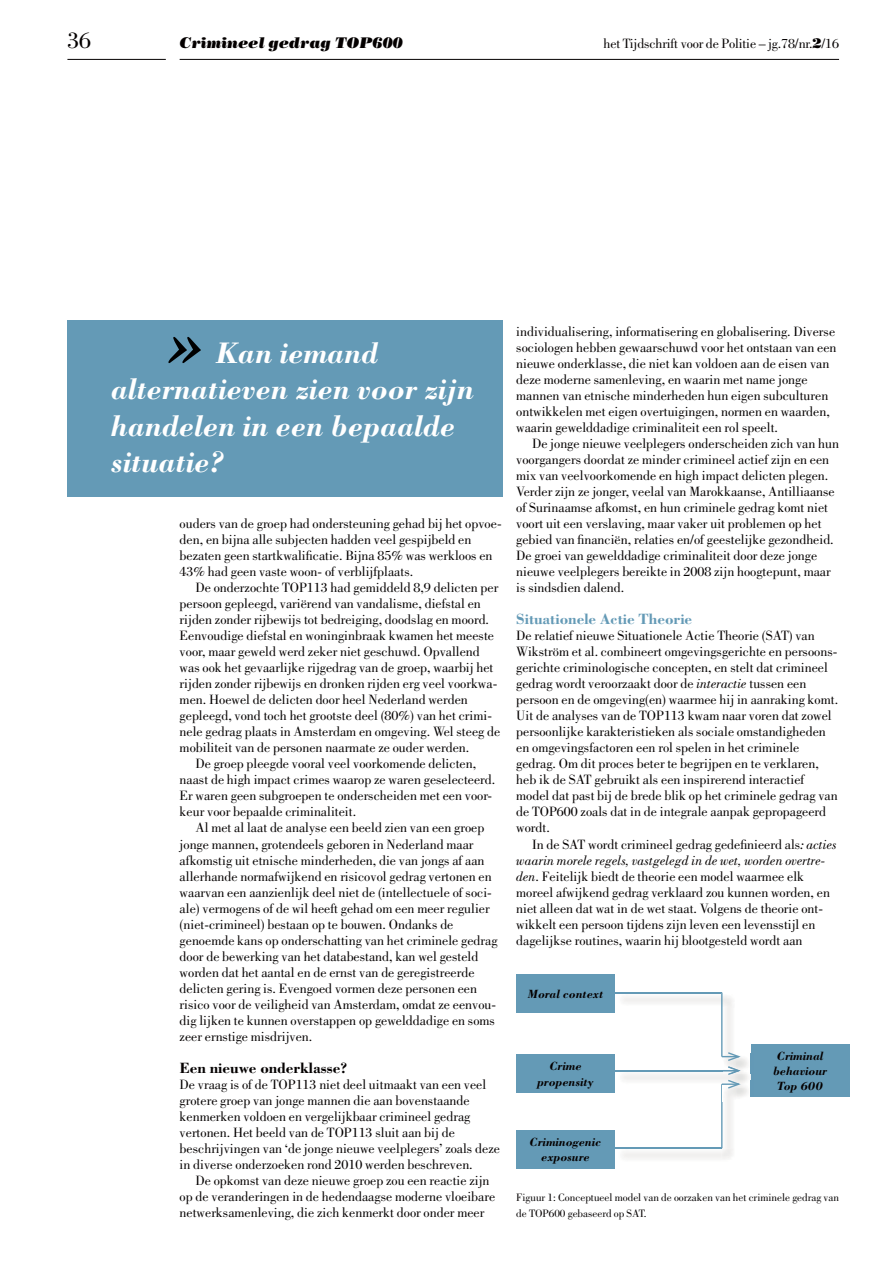
<style>
.page{position:relative;width:893px;height:1263px;background:#fff}
.page>*{position:absolute;margin:0;border:0;box-sizing:border-box;transform-origin:0 0}
.t1{font:italic 700 30.6px/36.2px "Bodoni Std";color:#fff}
.t2{font:23.7px "Bodoni Std";color:#040000}
.t3{font:700 15.3px "Bodoni Std";color:#649ab6}
.t4{font:italic 15.3px "Bodoni Std Poster";color:#040000}
.t5{font:700 15.3px "Bodoni Std";color:#040000}
.t6{font:13.95px/16px "Bodoni Std";color:#040000}
.t7{font:italic 700 12.3px/15.3px "Bodoni Std";color:#040000;text-align:center}
.t8{font:11.1px/16px "Bodoni Std";color:#040000}
.s1{font-family:"Bodoni Std Poster"}
.s2{font-style:italic}
</style>
<div class="page">
<hr style="left:180px;top:59px;width:659px;height:1px;background:#040000">
<hr style="left:67px;top:59px;width:99px;height:1px;background:#040000">
<div style="left:67px;top:320px;width:435px;height:176px;background:#649ab6"></div>
<svg style="left:168px;top:337px;width:33px;height:26px"></svg>
<div style="left:516px;top:974px;width:99px;height:39px;background:#649ab6"></div>
<div style="left:751px;top:1045px;width:98px;height:52px;background:#649ab6"></div>
<div style="left:516px;top:1054px;width:99px;height:39px;background:#649ab6"></div>
<div style="left:516px;top:1130px;width:99px;height:39px;background:#649ab6"></div>
<img style="left:616px;top:1071px;width:135px;height:13px">
<hr style="left:615px;top:1070px;width:124px;height:1px;background:#649ab6">
<img style="left:616px;top:993px;width:107px;height:10px">
<hr style="left:615px;top:992px;width:107px;height:1px;background:#649ab6">
<svg style="left:722px;top:994px;width:12px;height:13px"></svg>
<hr style="left:721px;top:993px;width:1px;height:64px;background:#649ab6">
<img style="left:743px;top:1053px;width:8px;height:21px">
<hr style="left:615px;top:1148px;width:107px;height:1px;background:#649ab6">
<svg style="left:722px;top:1148px;width:12px;height:13px"></svg>
<hr style="left:721px;top:1084px;width:1px;height:64px;background:#649ab6">
<img style="left:743px;top:1088px;width:8px;height:9px">
<img style="left:743px;top:1081px;width:8px;height:7px">
<svg style="left:722px;top:1051px;width:21px;height:50px"></svg>
<h2 class="t2" style="left:67px;top:31px;width:25px">36</h2>
<p class="t4" style="left:180px;top:37px;width:225px">Crimineel gedrag TOP600</p>
<p class="t6" style="left:603px;top:37px;width:237px">het Tijdschrift voor de Politie – jg.78/nr.<span class="s1">2</span>/16</p>
<h1 class="t1" style="left:111px;top:337px;width:364px;text-indent:105px">Kan iemand alternatieven zien voor zijn handelen in een bepaalde situatie?</h1>
<p class="t6" style="left:180px;top:517px;width:323px">ouders van de groep had ondersteuning gehad bij het opvoe&shy;den, en bijna alle subjecten hadden veel gespijbeld en bezaten geen startkwalificatie. Bijna 85% was werkloos en 43% had geen vaste woon- of verblijfplaats.</p>
<p class="t6" style="left:195px;top:581px;width:304px">De onderzochte TOP113 had gemiddeld 8,9 delicten per</p>
<p class="t6" style="left:180px;top:597px;width:303px">persoon gepleegd, variërend van vandalisme, diefstal en</p>
<p class="t6" style="left:180px;top:613px;width:311px">rijden zonder rijbewijs tot bedreiging, doodslag en moord.</p>
<p class="t6" style="left:180px;top:629px;width:316px">Eenvoudige diefstal en woninginbraak kwamen het meeste</p>
<p class="t6" style="left:180px;top:645px;width:302px">voor, maar geweld werd zeker niet geschuwd. Opvallend</p>
<p class="t6" style="left:180px;top:661px;width:315px">was ook het gevaarlijke rijgedrag van de groep, waarbij het</p>
<p class="t6" style="left:180px;top:677px;width:319px">rijden zonder rijbewijs en dronken rijden erg veel voorkwa-</p>
<p class="t6" style="left:180px;top:693px;width:290px">men. Hoewel de delicten door heel Nederland werden</p>
<p class="t6" style="left:180px;top:709px;width:314px">gepleegd, vond toch het grootste deel (80%) van het crimi-</p>
<p class="t6" style="left:180px;top:725px;width:322px">nele gedrag plaats in Amsterdam en omgeving. Wel steeg de</p>
<p class="t6" style="left:180px;top:741px;width:291px">mobiliteit van de personen naarmate ze ouder werden.</p>
<p class="t6" style="left:195px;top:757px;width:282px">De groep pleegde vooral veel voorkomende delicten,</p>
<p class="t6" style="left:180px;top:773px;width:317px">naast de high impact crimes waarop ze waren geselecteerd.</p>
<p class="t6" style="left:180px;top:789px;width:314px">Er waren geen subgroepen te onderscheiden met een voor-</p>
<p class="t6" style="left:180px;top:805px;width:178px">keur voor bepaalde criminaliteit.</p>
<p class="t6" style="left:195px;top:821px;width:290px">Al met al laat de analyse een beeld zien van een groep</p>
<p class="t6" style="left:180px;top:837px;width:295px">jonge mannen, grotendeels geboren in Nederland maar</p>
<p class="t6" style="left:180px;top:853px;width:306px">afkomstig uit etnische minderheden, die van jongs af aan</p>
<p class="t6" style="left:180px;top:869px;width:314px">allerhande normafwijkend en risicovol gedrag vertonen en</p>
<p class="t6" style="left:180px;top:885px;width:314px">waarvan een aanzienlijk deel niet de (intellectuele of soci-</p>
<p class="t6" style="left:180px;top:901px;width:312px">ale) vermogens of de wil heeft gehad om een meer regulier</p>
<p class="t6" style="left:180px;top:917px;width:275px">(niet-crimineel) bestaan op te bouwen. Ondanks de</p>
<p class="t6" style="left:180px;top:933px;width:319px">genoemde kans op onderschatting van het criminele gedrag</p>
<p class="t6" style="left:180px;top:949px;width:300px">door de bewerking van het databestand, kan wel gesteld</p>
<p class="t6" style="left:180px;top:965px;width:296px">worden dat het aantal en de ernst van de geregistreerde</p>
<p class="t6" style="left:180px;top:981px;width:299px">delicten gering is. Evengoed vormen deze personen een</p>
<p class="t6" style="left:180px;top:997px;width:318px">risico voor de veiligheid van Amsterdam, omdat ze eenvou-</p>
<p class="t6" style="left:180px;top:1013px;width:317px">dig lijken te kunnen overstappen op gewelddadige en soms</p>
<p class="t6" style="left:180px;top:1029px;width:134px">zeer ernstige misdrijven.</p>
<p class="t5" style="left:180px;top:1061px;width:169px">Een nieuwe onderklasse?</p>
<p class="t6" style="left:180px;top:1077px;width:322px">De vraag is of de TOP113 niet deel uitmaakt van een veel grotere groep van jonge mannen die aan bovenstaande kenmerken voldoen en vergelijkbaar crimineel gedrag vertonen. Het beeld van de TOP113 sluit aan bij de beschrijvingen van ‘de jonge nieuwe veelplegers’ zoals deze in diverse onderzoeken rond 2010 werden beschreven.</p>
<p class="t6" style="left:180px;top:1173px;width:317px;text-indent:16px">De opkomst van deze nieuwe groep zou een reactie zijn op de veranderingen in de hedendaagse moderne vloeibare netwerksamenleving, die zich kenmerkt door onder meer</p>
<p class="t6" style="left:516px;top:325px;width:322px">individualisering, informatisering en globalisering. Diverse sociologen hebben gewaarschuwd voor het ontstaan van een nieuwe onderklasse, die niet kan voldoen aan de eisen van deze moderne samenleving, en waarin met name jonge mannen van etnische minderheden hun eigen subculturen ontwikkelen met eigen overtuigingen, normen en waarden, waarin gewelddadige criminaliteit een rol speelt.</p>
<p class="t6" style="left:516px;top:437px;width:324px;text-indent:16px">De jonge nieuwe veelplegers onderscheiden zich van hun voorgangers doordat ze minder crimineel actief zijn en een mix van veelvoorkomende en high impact delicten plegen.<br>Verder zijn ze jonger, veelal van Marokkaanse, Antilliaanse of Surinaamse afkomst, en hun criminele gedrag komt niet voort uit een verslaving, maar vaker uit problemen op het gebied van financiën, relaties en/of geestelijke gezondheid.<br>De groei van gewelddadige criminaliteit door deze jonge nieuwe veelplegers bereikte in 2008 zijn hoogtepunt, maar is sindsdien dalend.</p>
<p class="t3" style="left:516px;top:613px;width:177px">Situationele Actie Theorie</p>
<p class="t6" style="left:516px;top:629px;width:323px">De relatief nieuwe Situationele Actie Theorie (SAT) van Wikström et al. combineert omgevingsgerichte en persoons&shy;gerichte criminologische concepten, en stelt dat crimineel gedrag wordt veroorzaakt door de <span class="s2">interactie</span> tussen een persoon en de omgeving(en) waarmee hij in aanraking komt.<br>Uit de analyses van de TOP113 kwam naar voren dat zowel persoonlijke karakteristieken als sociale omstandigheden en omgevingsfactoren een rol spelen in het criminele gedrag. Om dit proces beter te begrijpen en te verklaren, heb ik de SAT gebruikt als een inspirerend interactief model dat past bij de brede blik op het criminele gedrag van de TOP600 zoals dat in de integrale aanpak gepropageerd wordt.</p>
<p class="t6" style="left:516px;top:837px;width:322px;text-indent:16px">In de SAT wordt crimineel gedrag gedefinieerd als<span class="s2">: acties waarin morele regels, vastgelegd in de wet, worden overtre&shy;den</span>. Feitelijk biedt de theorie een model waarmee elk moreel afwijkend gedrag verklaard zou kunnen worden, en niet alleen dat wat in de wet staat. Volgens de theorie ont&shy;wikkelt een persoon tijdens zijn leven een levensstijl en dagelijkse routines, waarin hij blootgesteld wordt aan</p>
<p class="t7" style="left:528px;top:987px;width:77px">Moral context</p>
<p class="t7" style="left:537px;top:1060px;width:58px">Crime propensity</p>
<p class="t7" style="left:530px;top:1135px;width:73px">Criminogenic exposure</p>
<p class="t7" style="left:773px;top:1049px;width:55px">Criminal behaviour<br>Top 600</p>
<p class="t8" style="left:516px;top:1190px;width:324px">Figuur 1: Conceptueel model van de oorzaken van het criminele gedrag van de TOP600 gebaseerd op SAT.</p>
</div>
